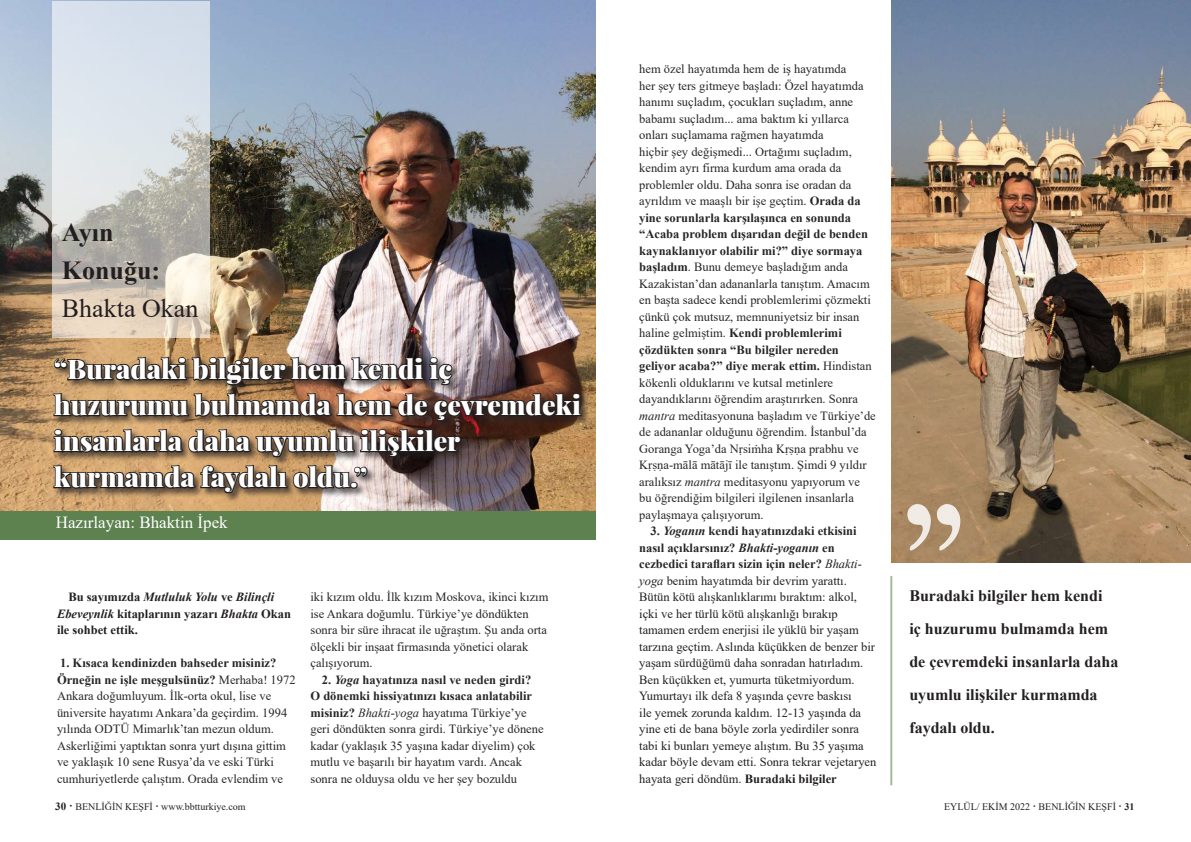
<style>
.page{position:relative;width:1191px;height:842px;background:#fff}
.page>*{position:absolute;margin:0;border:0;box-sizing:border-box;transform-origin:0 0}
.t1{font:900 27px/36px "Playfair Display";color:#fff}
.t2{font:700 26px/38px "Times New Roman";color:#231f20}
.t3{font:26px "Times New Roman";color:#231f20}
.t4{font:17px "Times New Roman";color:#fff}
.t5{font:700 16px/33px "Times New Roman";color:#231f20}
.t6{font:12.5px/16.5px "Times New Roman";color:#282625}
.t7{font:12.5px/16.5px "Times New Roman";color:#231f20}
.t8{font:700 12.5px/16.5px "Times New Roman";color:#231f20}
.t9{font:10px "Times New Roman";color:#231f20}
.s1{font-style:italic}
.s2{font-weight:700}
.s3{font-weight:700;font-style:italic}
.s4{font-weight:700;color:#282625}
.s5{font-weight:700;font-style:italic;color:#282625}
.s6{font-weight:700;font-size:11px}
</style>
<div class="page">
<img style="left:0;top:0;width:596px;height:511px">
<div style="left:0;top:511px;width:596px;height:28px;background:#5d814f"></div>
<div style="left:52px;top:356px;width:538px;height:147px;background:#231f20;opacity:.75"></div>
<img style="left:52px;top:355px;width:530px;height:140px">
<svg style="left:52px;top:1px;width:158px;height:336px;background:#d2d3d2"></svg>
<hr style="left:890px;top:576px;width:2px;height:209px;background:#5d814f">
<img style="left:891px;top:0;width:300px;height:562px">
<svg style="left:907px;top:504px;width:53px;height:46px;background:#c8b49d"></svg>
<h2 class="t2" style="left:62px;top:212px;width:100px">Ayın<br>Konuğu:</h2>
<h2 class="t3" style="left:62px;top:290px;width:138px">Bhakta Okan</h2>
<h1 class="t1" style="left:54px;top:351px;width:528px">“Buradaki bilgiler hem kendi iç huzurumu bulmamda hem de çevremdeki insanlarla daha uyumlu ilişkiler kurmamda faydalı oldu.”</h1>
<h3 class="t4" style="left:56px;top:510px;width:173px">Hazırlayan: Bhaktin İpek</h3>
<p class="t8" style="left:57px;top:588px;width:236px;text-indent:11px">Bu sayımızda <span class="s1">Mutluluk Yolu</span> ve <span class="s1">Bilinçli<br>Ebeveynlik</span> kitaplarının yazarı <span class="s1">Bhakta</span> Okan ile sohbet ettik.</p>
<p class="t6" style="left:57px;top:654px;width:240px"><span class="s2">1. Kısaca kendinizden bahseder misiniz?<br>Örneğin ne işle meşgulsünüz?</span> Merhaba! 1972<br>Ankara doğumluyum. İlk-orta okul, lise ve üniversite hayatımı Ankara’da geçirdim. 1994 yılında ODTÜ Mimarlık’tan mezun oldum.<br>Askerliğimi yaptıktan sonra yurt dışına gittim ve yaklaşık 10 sene Rusya’da ve eski Türki cumhuriyetlerde çalıştım. Orada evlendim ve</p>
<p class="t6" style="left:310px;top:588px;width:239px">iki kızım oldu. İlk kızım Moskova, ikinci kızım ise Ankara doğumlu. Türkiye’ye döndükten sonra bir süre ihracat ile uğraştım. Şu anda orta ölçekli bir inşaat firmasında yönetici olarak çalışıyorum.</p>
<p class="t6" style="left:310px;top:671px;width:235px;text-indent:11px"><span class="s2">2.</span> <span class="s3">Yoga</span> <span class="s2">hayatınıza nasıl ve neden girdi?<br>O dönemki hissiyatınızı kısaca anlatabilir misiniz?</span> <span class="s1">Bhakti-yoga</span> hayatıma Türkiye’ye geri döndükten sonra girdi. Türkiye’ye dönene kadar (yaklaşık 35 yaşına kadar diyelim) çok mutlu ve başarılı bir hayatım vardı. Ancak sonra ne olduysa oldu ve her şey bozuldu</p>
<p class="t6" style="left:639px;top:60px;width:238px">hem özel hayatımda hem de iş hayatımda<br>her şey ters gitmeye başladı: Özel hayatımda hanımı suçladım, çocukları suçladım, anne babamı suçladım... ama baktım ki yıllarca onları suçlamama rağmen hayatımda<br>hiçbir şey değişmedi... Ortağımı suçladım, kendim ayrı firma kurdum ama orada da problemler oldu. Daha sonra ise oradan da ayrıldım ve maaşlı bir işe geçtim. <span class="s2">Orada da yine sorunlarla karşılaşınca en sonunda “Acaba problem dışarıdan değil de benden kaynaklanıyor olabilir mi?” diye sormaya başladım</span>. Bunu demeye başladığım anda Kazakistan’dan adananlarla tanıştım. Amacım en başta sadece kendi problemlerimi çözmekti çünkü çok mutsuz, memnuniyetsiz bir insan haline gelmiştim. <span class="s2">Kendi problemlerimi çözdükten sonra “Bu bilgiler nereden geliyor acaba?” diye merak ettim.</span> Hindistan kökenli olduklarını ve kutsal metinlere dayandıklarını öğrendim araştırırken. Sonra <span class="s1">mantra</span> meditasyonuna başladım ve Türkiye’de de adananlar olduğunu öğrendim. İstanbul’da Goranga Yoga’da Nṛsiṁha Kṛṣṇa prabhu ve Kṛṣṇa-mālā mātājī ile tanıştım. Şimdi 9 yıldır aralıksız <span class="s1">mantra</span> meditasyonu yapıyorum ve<br>bu öğrendiğim bilgileri ilgilenen insanlarla paylaşmaya çalışıyorum.</p>
<p class="t7" style="left:639px;top:522px;width:239px;text-indent:11px"><span class="s4">3.</span> <span class="s5">Yoganın</span> <span class="s4">kendi hayatınızdaki etkisini nasıl açıklarsınız?</span> <span class="s5">Bhakti-yoganın</span> <span class="s4">en cezbedici tarafları sizin için neler?</span> <span class="s1">Bhakti&shy;yoga</span> benim hayatımda bir devrim yarattı.<br>Bütün kötü alışkanlıklarımı bıraktım: alkol, içki ve her türlü kötü alışkanlığı bırakıp tamamen erdem enerjisi ile yüklü bir yaşam tarzına geçtim. Aslında küçükken de benzer bir yaşam sürdüğümü daha sonradan hatırladım.<br>Ben küçükken et, yumurta tüketmiyordum.<br>Yumurtayı ilk defa 8 yaşında çevre baskısı<br>ile yemek zorunda kaldım. 12-13 yaşında da yine eti de bana böyle zorla yedirdiler sonra tabi ki bunları yemeye alıştım. Bu 35 yaşıma kadar böyle devam etti. Sonra tekrar vejetaryen hayata geri döndüm. <span class="s2">Buradaki bilgiler</span></p>
<p class="t5" style="left:909px;top:579px;width:211px">Buradaki bilgiler hem kendi<br>iç huzurumu bulmamda hem de çevremdeki insanlarla daha uyumlu ilişkiler kurmamda faydalı oldu.</p>
<p class="t9" style="left:55px;top:800px;width:192px"><span class="s6">30 ·</span> BENLİĞİN KEŞFİ <span class="s2">·</span> www.bbtturkiye.com</p>
<p class="t9" style="left:944px;top:799px;width:192px">EYLÜL/ EKİM 2022 <span class="s2">·</span> BENLİĞİN KEŞFİ <span class="s2">· 31</span></p>
</div>
